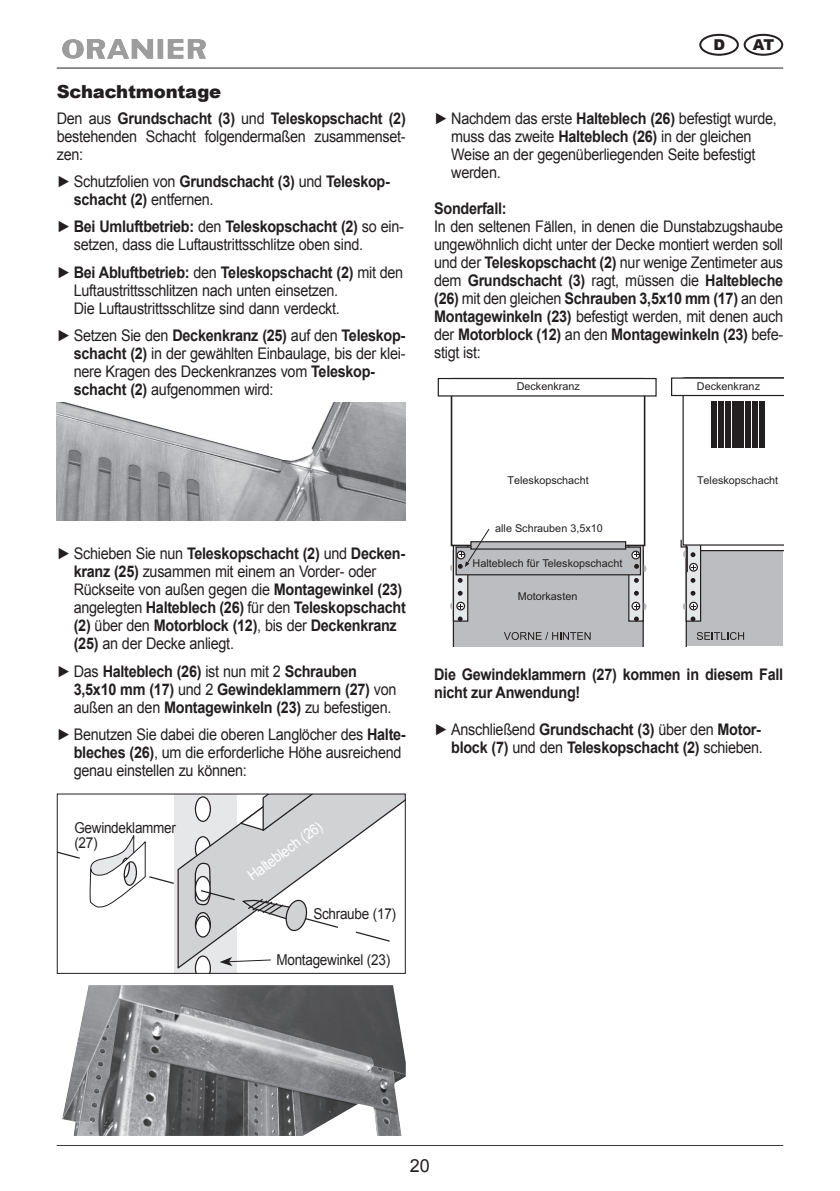
<style>
.page{position:relative;width:840px;height:1191px;background:#fff}
.page>*{position:absolute;margin:0;border:0;box-sizing:border-box;transform-origin:0 0}
.t1{font:900 18px "Arial";letter-spacing:-.01em;color:#231f20}
.t2{font:18px "Arial";color:#231f20}
.t3{font:16px/18px "Arial";letter-spacing:-.02em;color:#231f20;scale:.9 1}
.t4{font:700 16px/18px "Arial";letter-spacing:-.02em;color:#231f20;scale:.9 1}
.t5{font:15px/15px "Arial";letter-spacing:-.02em;color:#231f20;scale:.9 1}
.t6{font:15px "Arial";color:#fff;scale:.9 1}
.t7{font:900 15px "Arial";color:#231f20}
.t8{font:10.8px "Arial";color:#231f20}
.s1{font-weight:700}
.s2{font-weight:400}
</style>
<div class="page">
<img style="left:62px;top:40px;width:143px;height:19px">
<hr style="left:57px;top:68px;width:725px;height:1px;background:#231f20">
<hr style="left:57px;top:1145px;width:725px;height:1px;background:#231f20">
<div style="left:743px;top:34px;width:39px;height:22px;border:2px solid #231f20;border-radius:50%"></div>
<div style="left:699px;top:34px;width:39px;height:22px;border:2px solid #231f20;border-radius:50%"></div>
<img style="left:57px;top:402px;width:348px;height:119px">
<svg style="left:57px;top:794px;width:348px;height:179px"></svg>
<img style="left:62px;top:985px;width:343px;height:151px">
<svg style="left:450px;top:377px;width:196px;height:269px"></svg>
<svg style="left:671px;top:377px;width:111px;height:269px"></svg>
<p class="t1" style="left:57px;top:78px;width:166px">Schachtmontage</p>
<p class="t3" style="left:57px;top:109px;width:389px;text-align:justify">Den aus <span class="s1">Grundschacht (3)</span> und <span class="s1">Teleskopschacht (2) </span>bestehenden Schacht folgendermaßen zusammenset&shy;zen:</p>
<p class="t4" style="left:74px;top:173px;width:352px;text-indent:-17px"><span class="s2">► Schutzfolien von</span> Grundschacht (3) <span class="s2">und</span> Teleskop&shy;schacht (2) <span class="s2">entfernen.</span></p>
<p class="t3" style="left:74px;top:218px;width:368px;text-indent:-17px">► <span class="s1">Bei Umluftbetrieb:</span> den <span class="s1">Teleskopschacht (2)</span> so ein&shy;setzen, dass die Luftaustrittsschlitze oben sind.</p>
<p class="t3" style="left:74px;top:263px;width:367px;text-indent:-17px">► <span class="s1">Bei Abluftbetrieb:</span> den <span class="s1">Teleskopschacht (2)</span> mit den<br>Luftaustrittsschlitzen nach unten einsetzen.<br>Die Luftaustrittsschlitze sind dann verdeckt.</p>
<p class="t3" style="left:74px;top:326px;width:370px;text-indent:-17px">► Setzen Sie den <span class="s1">Deckenkranz (25)</span> auf den <span class="s1">Teleskop&shy;schacht (2)</span> in der gewählten Einbaulage, bis der klei&shy;nere Kragen des Deckenkranzes vom <span class="s1">Teleskop&shy;schacht (2)</span> aufgenommen wird:</p>
<p class="t7" style="left:713px;top:34px;width:13px">D</p>
<p class="t7" style="left:752px;top:34px;width:23px">AT</p>
<p class="t3" style="left:451px;top:109px;width:363px;text-indent:-17px">► Nachdem das erste <span class="s1">Halteblech (26)</span> befestigt wurde, muss das zweite <span class="s1">Halteblech (26)</span> in der gleichen Weise an der gegenüberliegenden Seite befestigt werden.</p>
<p class="t4" style="left:434px;top:200px;width:82px">Sonderfall:</p>
<p class="t3" style="left:434px;top:217px;width:389px;text-align:justify">In den seltenen Fällen, in denen die Dunstabzugshaube ungewöhnlich dicht unter der Decke montiert werden soll und der <span class="s1">Teleskopschacht (2)</span> nur wenige Zentimeter aus dem <span class="s1">Grundschacht (3)</span> ragt, müssen die <span class="s1">Haltebleche (26)</span> mit den gleichen <span class="s1">Schrauben 3,5x10 mm (17)</span> an den <span class="s1">Montagewinkeln (23)</span> befestigt werden, mit denen auch der <span class="s1">Motorblock (12)</span> an den <span class="s1">Montagewinkeln (23)</span> befe&shy;stigt ist:</p>
<p class="t8" style="left:516px;top:379px;width:65px">Deckenkranz</p>
<p class="t8" style="left:696px;top:379px;width:65px">Deckenkranz</p>
<p class="t3" style="left:74px;top:545px;width:370px;text-indent:-17px">► Schieben Sie nun <span class="s1">Teleskopschacht (2)</span> und <span class="s1">Decken&shy;kranz (25)</span> zusammen mit einem an Vorder- oder Rückseite von außen gegen die <span class="s1">Montagewinkel (23) </span>angelegten <span class="s1">Halteblech (26)</span> für den <span class="s1">Teleskopschacht (2)</span> über den <span class="s1">Motorblock (12)</span>, bis der <span class="s1">Deckenkranz (25)</span> an der Decke anliegt.</p>
<p class="t4" style="left:74px;top:662px;width:360px;text-indent:-17px"><span class="s2">► Das</span> Halteblech (26) <span class="s2">ist nun mit 2</span> Schrauben<br>3,5x10 mm (17) <span class="s2">und 2</span> Gewindeklammern (27) <span class="s2">von außen an den</span> Montagewinkeln (23) <span class="s2">zu befestigen.</span></p>
<p class="t3" style="left:74px;top:725px;width:370px;text-indent:-17px">► Benutzen Sie dabei die oberen Langlöcher des <span class="s1">Halte&shy;bleches (26)</span>, um die erforderliche Höhe ausreichend genau einstellen zu können:</p>
<p class="t5" style="left:74px;top:820px;width:114px">Gewindeklammer (27)</p>
<p class="t6" style="left:243px;top:869px;width:99px;rotate:-36deg">Halteblech (26)</p>
<p class="t5" style="left:313px;top:906px;width:93px">Schraube (17)</p>
<p class="t5" style="left:276px;top:952px;width:128px">Montagewinkel (23)</p>
<p class="t8" style="left:507px;top:473px;width:83px">Teleskopschacht</p>
<p class="t8" style="left:495px;top:521px;width:109px">alle Schrauben 3,5x10</p>
<p class="t8" style="left:472px;top:556px;width:151px">Halteblech für Teleskopschacht</p>
<p class="t8" style="left:517px;top:589px;width:61px">Motorkasten</p>
<p class="t8" style="left:696px;top:473px;width:83px">Teleskopschacht</p>
<p class="t4" style="left:434px;top:666px;width:389px">Die Gewindeklammern (27) kommen in diesem Fall nicht zur Anwendung!</p>
<p class="t4" style="left:434px;top:721px;width:366px;text-align:right"><span class="s2">► Anschließend</span> Grundschacht (3) <span class="s2">über den</span> Motor&shy;block (7) <span class="s2">und den</span> Teleskopschacht (2) <span class="s2">schieben.</span></p>
<p class="t2" style="left:410px;top:1154px;width:22px">20</p>
</div>
